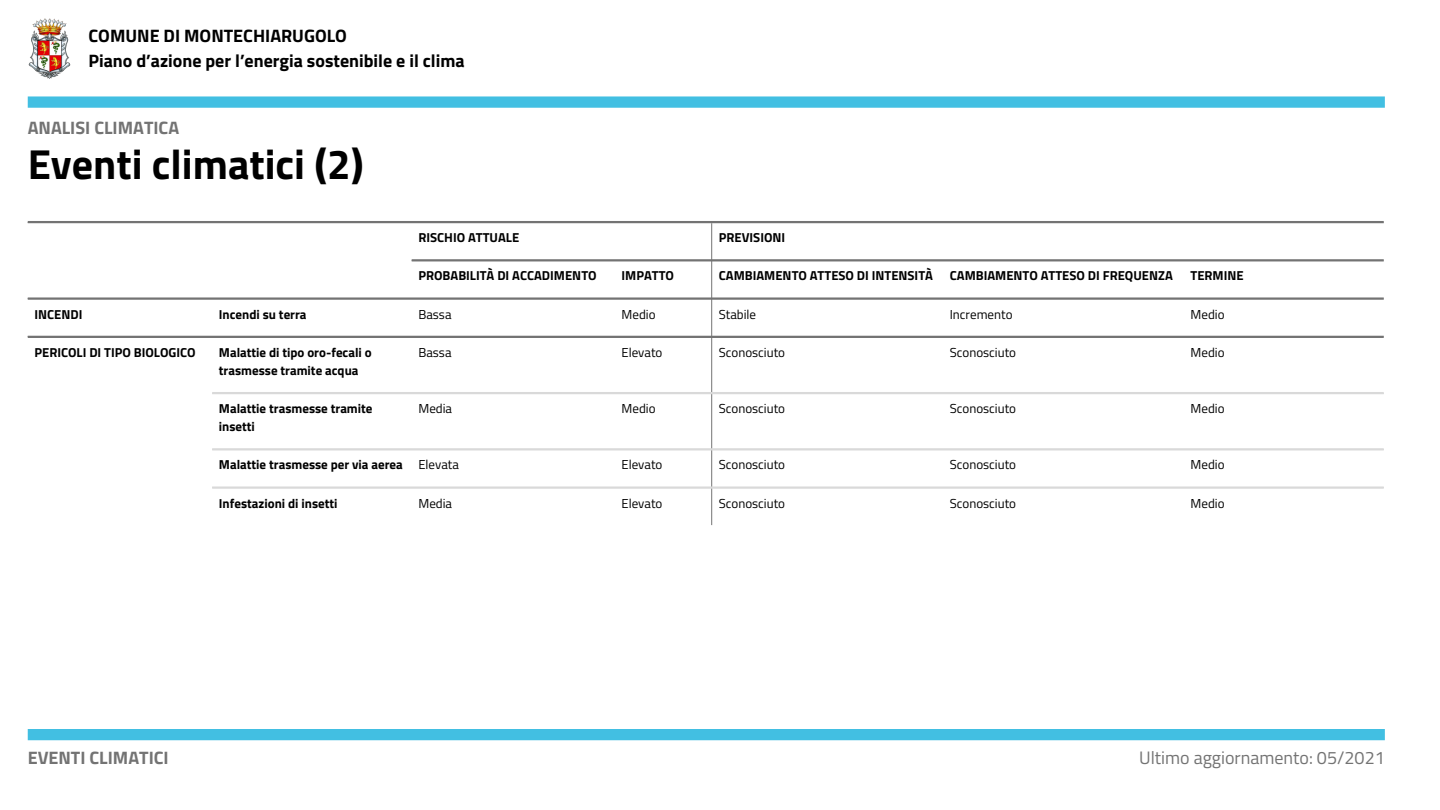
<style>
.page{position:relative;width:1440px;height:810px;background:#fff}
.page>*{position:absolute;margin:0;border:0;box-sizing:border-box;transform-origin:0 0}
.t1{font:700 42px "Titillium Web";color:#000}
.t2{font:700 18px/24.8px "Titillium Web";color:#000}
.t3{font:700 18px "Titillium Web";color:#737373}
.t4{font:18px "Titillium Web";color:#737373}
.t5{font:700 13px/18px "Titillium Web";color:#000}
.t6{font:13px "Titillium Web";color:#000}
</style>
<div class="page">
<div style="left:28px;top:96px;width:1357px;height:12px;background:#42bfe2"></div>
<div style="left:28px;top:729px;width:1357px;height:11px;background:#42bfe2"></div>
<hr style="left:711px;top:223px;width:1px;height:302px;background:#737373">
<hr style="left:28px;top:221px;width:1356px;height:2px;background:#737373">
<hr style="left:412px;top:259px;width:972px;height:2px;background:#737373">
<hr style="left:28px;top:297px;width:1356px;height:3px;background:#737373">
<hr style="left:28px;top:336px;width:1356px;height:2px;background:#737373">
<hr style="left:212px;top:392px;width:1172px;height:2px;background:#d9d9d9">
<hr style="left:212px;top:448px;width:1172px;height:2px;background:#d9d9d9">
<hr style="left:212px;top:486px;width:1172px;height:3px;background:#d9d9d9">
<img style="left:28px;top:19px;width:43px;height:60px">
<p class="t2" style="left:89px;top:23px;width:378px">COMUNE DI MONTECHIARUGOLO<br>Piano d’azione per l’energia sostenibile e il clima</p>
<p class="t3" style="left:28px;top:114px;width:153px">ANALISI CLIMATICA</p>
<p class="t1" style="left:28px;top:132px;width:338px">Eventi climatici (2)</p>
<p class="t5" style="left:418px;top:228px;width:102px">RISCHIO ATTUALE</p>
<h3 class="t5" style="left:719px;top:228px;width:68px">PREVISIONI</h3>
<p class="t5" style="left:418px;top:267px;width:180px">PROBABILITÀ DI ACCADIMENTO</p>
<h2 class="t5" style="left:622px;top:267px;width:54px">IMPATTO</h2>
<h1 class="t5" style="left:719px;top:267px;width:216px">CAMBIAMENTO ATTESO DI INTENSITÀ</h1>
<p class="t5" style="left:950px;top:267px;width:225px">CAMBIAMENTO ATTESO DI FREQUENZA</p>
<p class="t5" style="left:1191px;top:267px;width:55px">TERMINE</p>
<p class="t5" style="left:35px;top:305px;width:49px">INCENDI</p>
<p class="t5" style="left:219px;top:305px;width:89px">Incendi su terra</p>
<p class="t6" style="left:418px;top:304px;width:35px">Bassa</p>
<p class="t6" style="left:622px;top:304px;width:36px">Medio</p>
<p class="t6" style="left:719px;top:304px;width:39px">Stabile</p>
<p class="t6" style="left:950px;top:304px;width:64px">Incremento</p>
<p class="t6" style="left:1191px;top:304px;width:36px">Medio</p>
<p class="t5" style="left:35px;top:343px;width:163px">PERICOLI DI TIPO BIOLOGICO</p>
<p class="t5" style="left:219px;top:343px;width:154px">Malattie di tipo oro-fecali o trasmesse tramite acqua</p>
<p class="t6" style="left:418px;top:342px;width:35px">Bassa</p>
<p class="t6" style="left:622px;top:342px;width:42px">Elevato</p>
<p class="t6" style="left:719px;top:342px;width:68px">Sconosciuto</p>
<p class="t6" style="left:950px;top:342px;width:68px">Sconosciuto</p>
<p class="t6" style="left:1191px;top:342px;width:36px">Medio</p>
<p class="t5" style="left:219px;top:399px;width:155px">Malattie trasmesse tramite insetti</p>
<p class="t6" style="left:418px;top:398px;width:35px">Media</p>
<p class="t6" style="left:622px;top:398px;width:36px">Medio</p>
<p class="t6" style="left:719px;top:398px;width:68px">Sconosciuto</p>
<p class="t6" style="left:950px;top:398px;width:68px">Sconosciuto</p>
<p class="t6" style="left:1191px;top:398px;width:36px">Medio</p>
<p class="t5" style="left:219px;top:456px;width:185px">Malattie trasmesse per via aerea</p>
<p class="t6" style="left:418px;top:455px;width:42px">Elevata</p>
<p class="t6" style="left:622px;top:455px;width:42px">Elevato</p>
<p class="t6" style="left:719px;top:455px;width:68px">Sconosciuto</p>
<p class="t6" style="left:950px;top:455px;width:68px">Sconosciuto</p>
<p class="t6" style="left:1191px;top:455px;width:36px">Medio</p>
<p class="t5" style="left:219px;top:494px;width:120px">Infestazioni di insetti</p>
<p class="t6" style="left:418px;top:493px;width:35px">Media</p>
<p class="t6" style="left:622px;top:493px;width:42px">Elevato</p>
<p class="t6" style="left:719px;top:493px;width:68px">Sconosciuto</p>
<p class="t6" style="left:950px;top:493px;width:68px">Sconosciuto</p>
<p class="t6" style="left:1191px;top:493px;width:36px">Medio</p>
<p class="t3" style="left:28px;top:744px;width:142px">EVENTI CLIMATICI</p>
<p class="t4" style="left:1139px;top:744px;width:247px">Ultimo aggiornamento: 05/2021</p>
</div>
